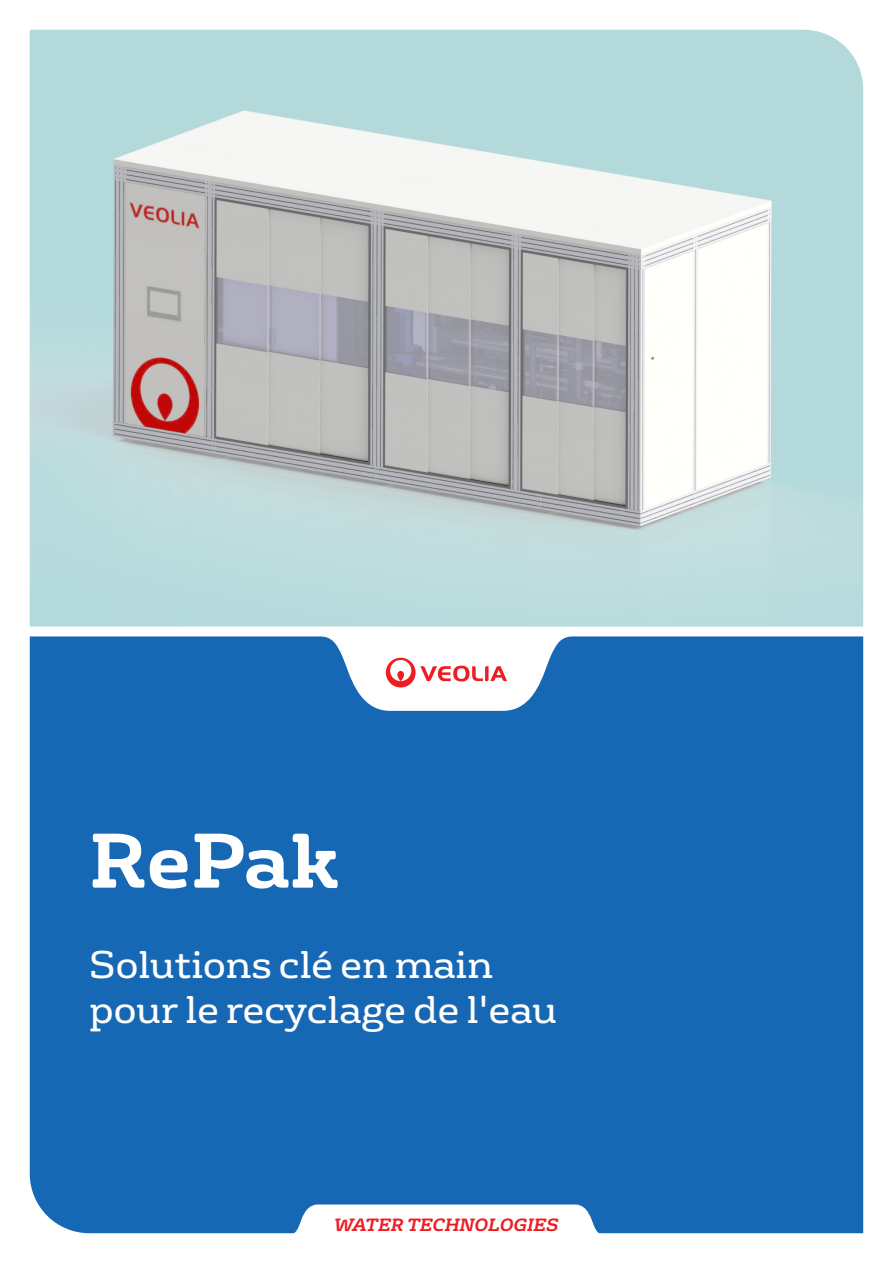
<style>
.page{position:relative;width:893px;height:1263px;background:#fff}
.page>*{position:absolute;margin:0;border:0;box-sizing:border-box;transform-origin:0 0}
.t1{font:700 75px "FS Rufus";color:#fff}
.t2{font:37.5px "FS Rufus";color:#fff}
.t3{font:italic 700 17.25px "FS Rufus";color:#ee1d23}
</style>
<div class="page">
<div style="left:30px;top:711px;width:833px;height:522px;background:#1768b4"></div>
<img style="left:30px;top:30px;width:833px;height:596px">
<svg style="left:290px;top:1204px;width:313px;height:30px"></svg>
<svg style="left:29px;top:626px;width:835px;height:85px;fill:#1768b4"></svg>
<svg style="left:386px;top:658px;width:121px;height:29px"></svg>
<p class="t1" style="left:89px;top:796px;width:252px">RePak</p>
<p class="t2" style="left:89px;top:933px;width:405px">Solutions clé en main</p>
<p class="t2" style="left:89px;top:978px;width:470px">pour le recyclage de l'eau</p>
<p class="t3" style="left:334px;top:1209px;width:226px">WATER TECHNOLOGIES</p>
</div>
